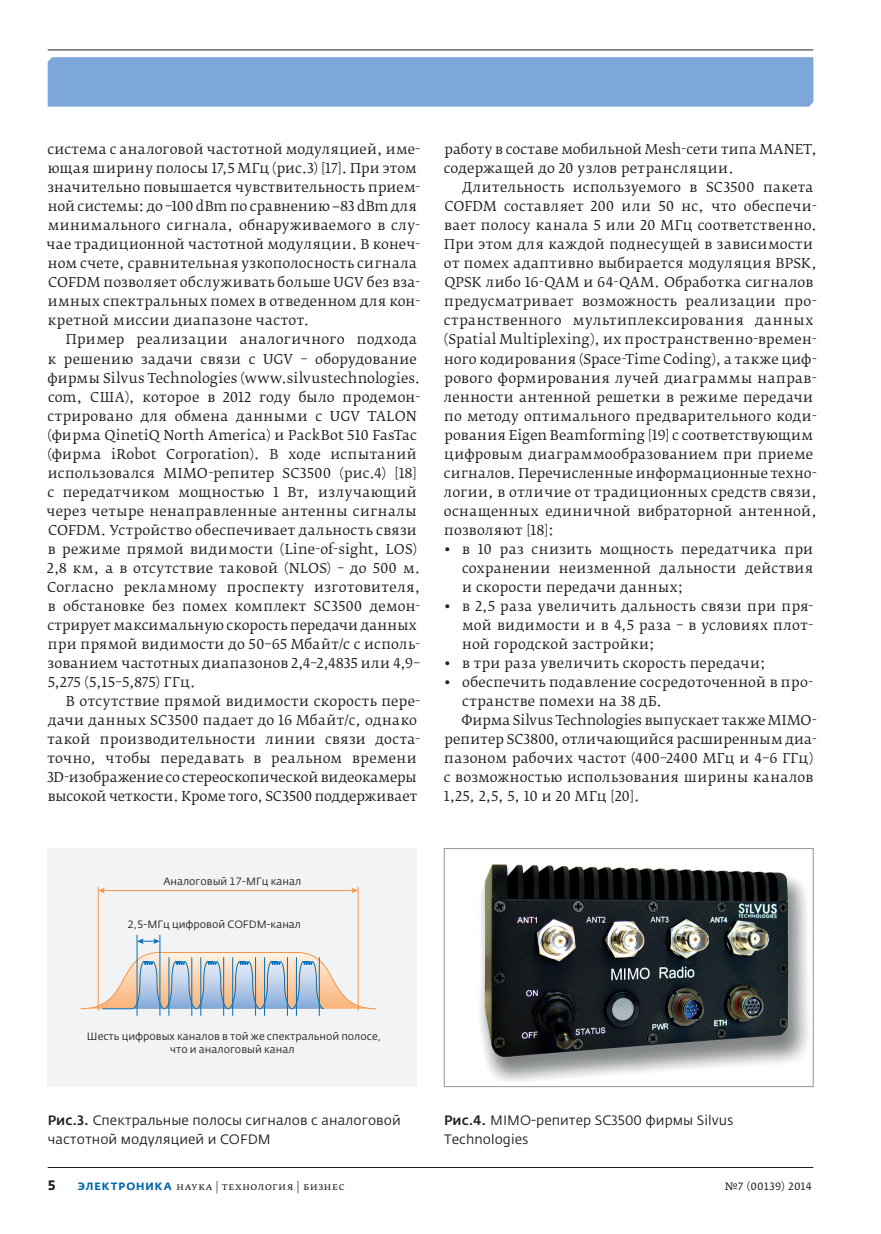
<style>
.page{position:relative;width:881px;height:1234px;background:#fff}
.page>*{position:absolute;margin:0;border:0;box-sizing:border-box;transform-origin:0 0}
.Basic{font:13.5px/19px "Fedra Serif B Pro";letter-spacing:.02em;color:#231f20}
.Figure_Caption{font:13.5px/19px "Fedra Sans Pro";letter-spacing:.005em;color:#231f20}
.t1{font:700 13.5px "Fedra Sans Pro";color:#231f20}
.t2{font:10.5px/12.6px "Fedra Sans Pro";color:#231f20;text-align:center}
.t3{font:10.5px "Fedra Serif B Pro";letter-spacing:.04em;color:#231f20}
.t4{font:10.5px "Fedra Serif A Pro";letter-spacing:.035em;color:#231f20}
.s1{font-weight:500}
.s2{font-family:"Fedra Sans Alt Pro";font-weight:700;color:#0067aa}
</style>
<div class="page">
<div style="left:48px;top:57px;width:765px;height:50px;background:#7ca7d8"></div>
<hr style="left:48px;top:49px;width:765px;height:1px;background:#231f20">
<hr style="left:48px;top:1166px;width:765px;height:1px;background:#231f20">
<div style="left:48px;top:848px;width:369px;height:238px;background:#f2f3f4"></div>
<hr style="left:137px;top:934px;width:1px;height:81px;background:#0072bc">
<hr style="left:159px;top:934px;width:1px;height:81px;background:#0072bc">
<hr style="left:168px;top:957px;width:1px;height:58px;background:#0072bc">
<hr style="left:191px;top:957px;width:1px;height:58px;background:#0072bc">
<hr style="left:200px;top:957px;width:1px;height:58px;background:#0072bc">
<hr style="left:223px;top:957px;width:1px;height:58px;background:#0072bc">
<hr style="left:232px;top:957px;width:1px;height:58px;background:#0072bc">
<hr style="left:255px;top:957px;width:1px;height:58px;background:#0072bc">
<hr style="left:264px;top:957px;width:1px;height:58px;background:#0072bc">
<hr style="left:287px;top:957px;width:1px;height:58px;background:#0072bc">
<svg style="left:87px;top:951px;width:283px;height:57px"></svg>
<hr style="left:296px;top:957px;width:1px;height:58px;background:#0072bc">
<hr style="left:319px;top:957px;width:1px;height:58px;background:#0072bc">
<hr style="left:357px;top:886px;width:1px;height:124px;background:#f79447">
<hr style="left:98px;top:886px;width:1px;height:124px;background:#f79447">
<hr style="left:103px;top:890px;width:250px;height:1px;background:#f79447">
<svg style="left:98px;top:887px;width:7px;height:6px"></svg>
<svg style="left:351px;top:887px;width:7px;height:6px"></svg>
<svg style="left:137px;top:938px;width:23px;height:5px"></svg>
<img style="left:480px;top:864px;width:329px;height:218px">
<div style="left:444px;top:848px;width:369px;height:238px;border:1px solid #939598"></div>
<p class="Basic" style="left:47px;top:140px;width:375px">система с аналоговой частотной модуляцией, име&shy;ющая ширину полосы 17,5 МГц (рис.3) [17]. При этом значительно повышается чувствительность прием&shy;ной системы: до –100 dBm по сравнению −83 dBm для минимального сигнала, обнаруживаемого в слу&shy;чае традиционной частотной модуляции. В конеч&shy;ном счете, сравнительная узкополосность сигнала COFDM позволяет обслуживать больше UGV без вза&shy;имных спектральных помех в отведенном для кон&shy;кретной миссии диапазоне частот.</p>
<p class="Basic" style="left:47px;top:330px;width:375px;text-indent:19px">Пример реализации аналогичного подхода к решению задачи связи с UGV – оборудование фирмы Silvus Technologies (www.silvustechnologies. com, США), которое в 2012 году было продемон&shy;стрировано для обмена данными с UGV TALON (фирма QinetiQ North America) и PackBot 510 FasTac (фирма iRobot Corporation). В ходе испытаний использовался MIMO-репитер SC3500 (рис.4) [18] с передатчиком мощностью 1 Вт, излучающий через четыре ненаправленные антенны сигналы COFDM. Устройство обеспечивает дальность связи в режиме прямой видимости (Line-of-sight, LOS)<br>2,8 км, а в отсутствие таковой (NLOS) – до 500 м.<br>Согласно рекламному проспекту изготовителя, в обстановке без помех комплект SC3500 демон&shy;стрирует максимальную скорость передачи данных при прямой видимости до 50–65 Мбайт/с с исполь&shy;зованием чаcтотных диапазонов 2,4–2,4835 или 4,9– 5,275 (5,15–5,875) ГГц.</p>
<p class="Basic" style="left:47px;top:691px;width:374px;text-indent:19px">В отсутствие прямой видимости скорость пере&shy;дачи данных SC3500 падает до 16 Мбайт/с, однако такой производительности линии связи доста&shy;точно, чтобы передавать в реальном времени 3D-изображение со стереоскопической видеокамеры высокой четкости. Кроме того, SC3500 поддерживает</p>
<p class="Basic" style="left:443px;top:140px;width:374px">работу в составе мобильной Mesh-сети типа MANET, содержащей до 20 узлов ретрансляции.</p>
<p class="Basic" style="left:443px;top:178px;width:374px;text-indent:18px">Длительность используемого в SC3500 пакета COFDM составляет 200 или 50 нс, что обеспечи&shy;вает полосу канала 5 или 20 МГц соответственно.<br>При этом для каждой поднесущей в зависимости от помех адаптивно выбирается модуляция BPSK, QPSK либо 16-QAM и 64-QAM. Обработка сигналов предусматривает возможность реализации про&shy;странственного мультиплексирования данных (Spatial Multiplexing), их пространственно-времен&shy;ного кодирования (Space-Time Coding), а также циф&shy;рового формирования лучей диаграммы направ&shy;ленности антенной решетки в режиме передачи по методу оптимального предварительного коди&shy;рования Eigen Beamforming [19] с соответствующим цифровым диаграммообразованием при приеме сигналов. Перечисленные информационные техно&shy;логии, в отличие от традиционных средств связи, оснащенных единичной вибраторной антенной, позволяют [18]:</p>
<p class="Basic" style="left:462px;top:539px;width:352px;text-align:justify;text-indent:-18px">• в 10 раз снизить мощность передатчика при сохранении неизменной дальности действия и скорости передачи данных;</p>
<p class="Basic" style="left:462px;top:596px;width:353px;text-align:justify;text-indent:-18px">• в 2,5 раза увеличить дальность связи при пря&shy;мой видимости и в 4,5 раза – в условиях плот&shy;ной городской застройки;</p>
<p class="Basic" style="left:444px;top:653px;width:323px">• в три раза увеличить скорость передачи;</p>
<p class="Basic" style="left:462px;top:672px;width:353px;text-indent:-18px">• обеспечить подавление сосредоточенной в про&shy;странстве помехи на 38 дБ.</p>
<p class="Basic" style="left:443px;top:710px;width:374px;text-indent:18px">Фирма Silvus Technologies выпускает также MIMO&shy;репитер SC3800, отличающийся расширенным диа&shy;пазоном рабочих частот (400–2400 МГц и 4–6 ГГц) с возможностью использования ширины каналов 1,25, 2,5, 5, 10 и 20 МГц [20].</p>
<p class="t2" style="left:163px;top:874px;width:139px">Аналоговый 17-МГц канал</p>
<p class="t2" style="left:128px;top:918px;width:175px">2,5-МГц цифровой COFDM-канал</p>
<p class="t2" style="left:87px;top:1029px;width:295px">Шесть цифровых каналов в той же спектральной полосе, что и аналоговый канал</p>
<p class="Figure_Caption" style="left:48px;top:1110px;width:354px"><span class="s1">Рис.3.</span> Спектральные полосы сигналов с аналоговой частотной модуляцией и COFDM</p>
<p class="Figure_Caption" style="left:444px;top:1110px;width:291px"><span class="s1">Рис.4.</span> MIMO-репитер SC3500 фирмы Silvus<br>Technologies</p>
<p class="t1" style="left:48px;top:1176px;width:9px">5</p>
<p class="t3" style="left:78px;top:1179px;width:268px"><span class="s2">ЭЛЕКТРОНИКА</span> наука | технология | бизнес</p>
<p class="t4" style="left:724px;top:1179px;width:88px">№7 (00139) 2014</p>
</div>
